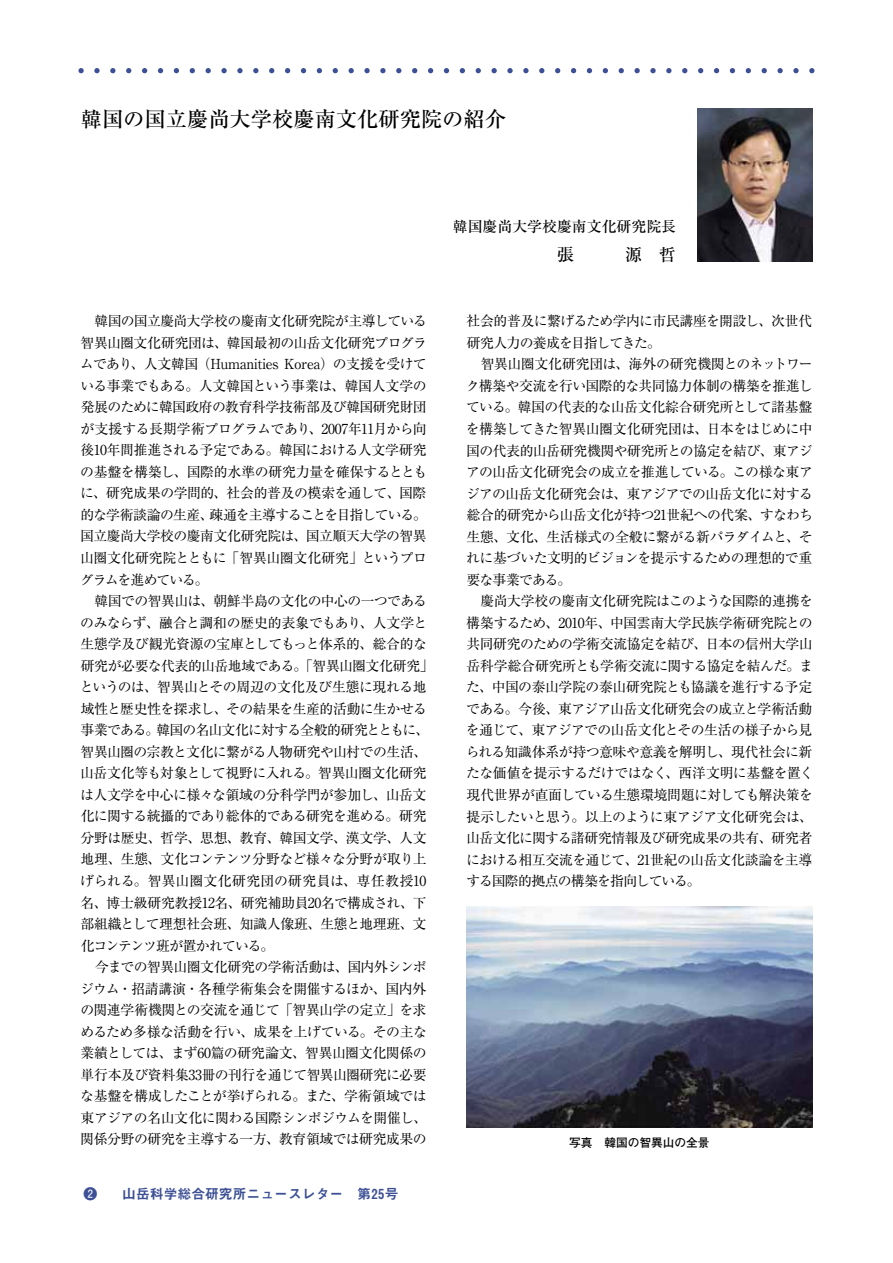
<style>
.page{position:relative;width:893px;height:1263px;background:#fff}
.page>*{position:absolute;margin:0;border:0;box-sizing:border-box;transform-origin:0 0}
.t1{font:500 21.3px "Ryumin Pro";color:#000}
.t2{font:500 14.85px "Ryumin Pro";color:#000}
.t3{font:13.8px/21.6px "Ryumin Pro";letter-spacing:-.03em;color:#000}
.t4{font:13.8px "Midashi Go Pro MB31";color:#3d5095}
.t5{font:700 13.8px "Futo Go B101 Pro";color:#3d5095}
.t6{font:700 11.7px "Futo Go B101 Pro";color:#000}
</style>
<div class="page">
<svg style="left:78px;top:68px;width:736px;height:5px"></svg>
<img style="left:697px;top:108px;width:115px;height:153px">
<img style="left:467px;top:907px;width:345px;height:221px">
<h1 class="t1" style="left:81px;top:102px;width:427px">韓国の国立慶尚大学校慶南文化研究院の紹介</h1>
<p class="t2" style="left:453px;top:215px;width:225px">韓国慶尚大学校慶南文化研究院長</p>
<p class="t3" style="left:80px;top:309px;width:355px">　韓国の国立慶尚大学校の慶南文化研究院が主導している智異山圏文化研究団は、韓国最初の山岳文化研究プログラムであり、人文韓国（Humanities Korea）の支援を受けている事業でもある。人文韓国という事業は、韓国人文学の発展のために韓国政府の教育科学技術部及び韓国研究財団が支援する長期学術プログラムであり、2007年11月から向後10年間推進される予定である。韓国における人文学研究の基盤を構築し、国際的水準の研究力量を確保するとともに、研究成果の学問的、社会的普及の模索を通して、国際的な学術談論の生産、疎通を主導することを目指している。国立慶尚大学校の慶南文化研究院は、国立順天大学の智異山圏文化研究院とともに「智異山圏文化研究」というプログラムを進めている。<br>　韓国での智異山は、朝鮮半島の文化の中心の一つであるのみならず、融合と調和の歴史的表象でもあり、人文学と生態学及び観光資源の宝庫としてもっと体系的、総合的な研究が必要な代表的山岳地域である。「智異山圏文化研究」というのは、智異山とその周辺の文化及び生態に現れる地域性と歴史性を探求し、その結果を生産的活動に生かせる事業である。韓国の名山文化に対する全般的研究とともに、智異山圏の宗教と文化に繋がる人物研究や山村での生活、山岳文化等も対象として視野に入れる。智異山圏文化研究は人文学を中心に様々な領域の分科学門が参加し、山岳文化に関する統攝的であり総体的である研究を進める。研究分野は歴史、哲学、思想、教育、韓国文学、漢文学、人文地理、生態、文化コンテンツ分野など様々な分野が取り上げられる。智異山圏文化研究団の研究員は、専任教授10名、博士級研究教授12名、研究補助員20名で構成され、下部組織として理想社会班、知識人像班、生態と地理班、文化コンテンツ班が置かれている。<br>　今までの智異山圏文化研究の学術活動は、国内外シンポジウム・招請講演・各種学術集会を開催するほか、国内外の関連学術機関との交流を通じて「智異山学の定立」を求めるため多様な活動を行い、成果を上げている。その主な業績としては、まず60篇の研究論文、智異山圏文化関係の単行本及び資料集33冊の刊行を通じて智異山圏研究に必要な基盤を構成したことが挙げられる。また、学術領域では東アジアの名山文化に関わる国際シンポジウムを開催し、関係分野の研究を主導する一方、教育領域では研究成果の</p>
<p class="t3" style="left:466px;top:309px;width:350px">社会的普及に繋げるため学内に市民講座を開設し、次世代研究人力の養成を目指してきた。<br>　智異山圏文化研究団は、海外の研究機関とのネットワーク構築や交流を行い国際的な共同協力体制の構築を推進している。韓国の代表的な山岳文化綜合研究所として諸基盤を構築してきた智異山圏文化研究団は、日本をはじめに中国の代表的山岳研究機関や研究所との協定を結び、東アジアの山岳文化研究会の成立を推進している。この様な東アジアの山岳文化研究会は、東アジアでの山岳文化に対する総合的研究から山岳文化が持つ21世紀への代案、すなわち生態、文化、生活様式の全般に繋がる新パラダイムと、それに基づいた文明的ビジョンを提示するための理想的で重要な事業である。<br>　慶尚大学校の慶南文化研究院はこのような国際的連携を構築するため、2010年、中国雲南大学民族学術研究院との共同研究のための学術交流協定を結び、日本の信州大学山岳科学総合研究所とも学術交流に関する協定を結んだ。また、中国の泰山学院の泰山研究院とも協議を進行する予定である。今後、東アジア山岳文化研究会の成立と学術活動を通じて、東アジアでの山岳文化とその生活の様子から見られる知識体系が持つ意味や意義を解明し、現代社会に新たな価値を提示するだけではなく、西洋文明に基盤を置く現代世界が直面している生態環境問題に対しても解決策を提示したいと思う。以上のように東アジア文化研究会は、山岳文化に関する諸研究情報及び研究成果の共有、研究者における相互交流を通じて、21世紀の山岳文化談論を主導する国際的拠点の構築を指向している。</p>
<p class="t6" style="left:569px;top:1133px;width:142px">写真　韓国の智異山の全景</p>
<p class="t5" style="left:83px;top:1182px;width:15px">❷</p>
<p class="t4" style="left:95px;top:1182px;width:306px">　　山岳科学総合研究所ニュースレター　第25号</p>
</div>
